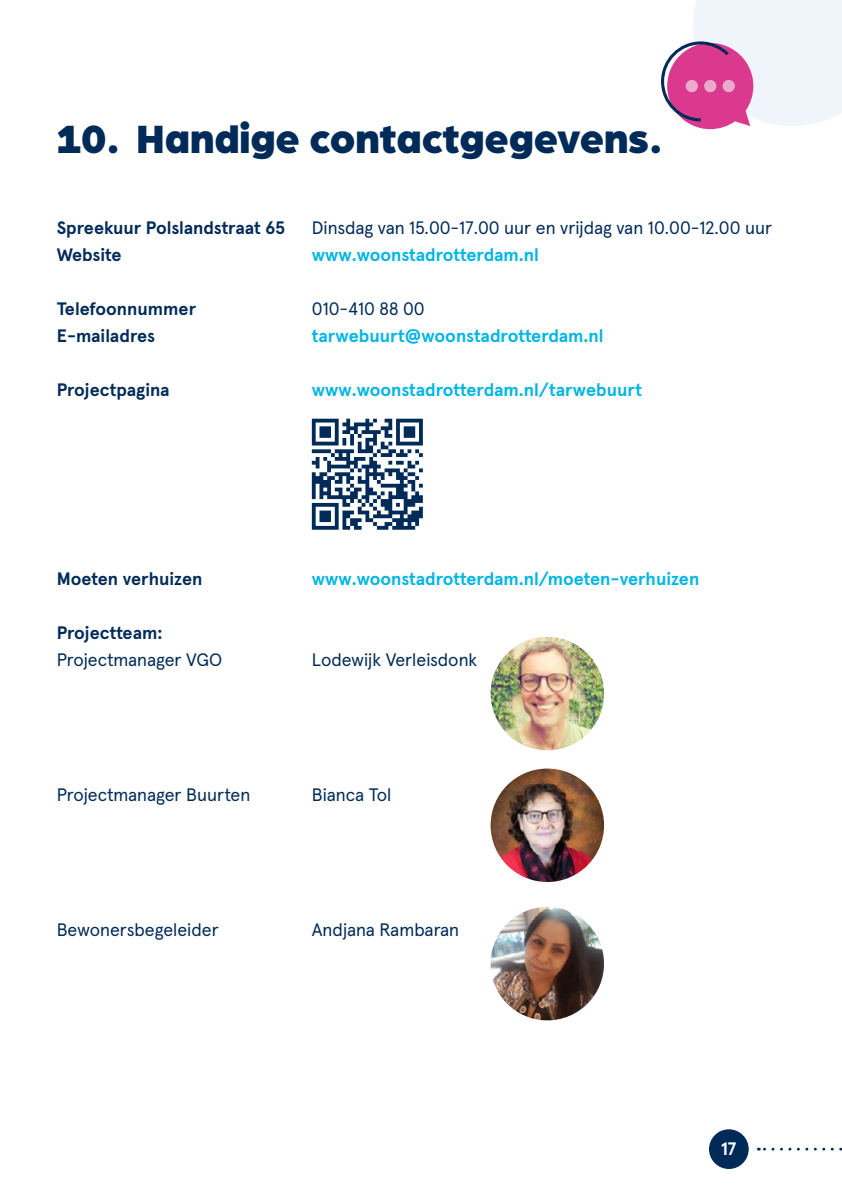
<style>
.page{position:relative;width:842px;height:1191px;background:#fff}
.page>*{position:absolute;margin:0;border:0;box-sizing:border-box;transform-origin:0 0}
.t1{font:900 42px "Arboria";color:#002b59}
.t2{font:18px "Apercu Pro";color:#002b59}
.t3{font:700 18px "Apercu Pro";color:#00b5e5}
.t4{font:700 18px "Apercu Pro";color:#002b59}
.t5{font:700 18px "Apercu Pro";color:#fff}
</style>
<div class="page">
<svg style="left:661px;top:0;width:181px;height:129px"></svg>
<img style="left:491px;top:637px;width:113px;height:113px;border-radius:57px">
<img style="left:491px;top:768px;width:113px;height:114px;border-radius:57px">
<img style="left:491px;top:907px;width:113px;height:113px;border-radius:57px">
<svg style="left:312px;top:419px;width:111px;height:111px"></svg>
<svg style="left:758px;top:1147px;width:84px;height:3px"></svg>
<div style="left:709px;top:1129px;width:40px;height:40px;background:#002b59;border-radius:50%"></div>
<h1 class="t1" style="left:57px;top:109px;width:608px">10. Handige contactgegevens.</h1>
<p class="t4" style="left:57px;top:214px;width:230px">Spreekuur Polslandstraat 65</p>
<p class="t2" style="left:312px;top:214px;width:462px">Dinsdag van 15.00-17.00 uur en vrijdag van 10.00-12.00 uur</p>
<p class="t4" style="left:57px;top:241px;width:66px">Website</p>
<p class="t3" style="left:312px;top:241px;width:229px">www.woonstadrotterdam.nl</p>
<p class="t4" style="left:57px;top:295px;width:141px">Telefoonnummer</p>
<p class="t2" style="left:312px;top:295px;width:114px">010-410 88 00</p>
<p class="t4" style="left:57px;top:322px;width:100px">E-mailadres</p>
<p class="t3" style="left:312px;top:322px;width:293px">tarwebuurt@woonstadrotterdam.nl</p>
<p class="t4" style="left:57px;top:376px;width:115px">Projectpagina</p>
<p class="t3" style="left:312px;top:376px;width:332px">www.woonstadrotterdam.nl/tarwebuurt</p>
<p class="t4" style="left:57px;top:565px;width:147px">Moeten verhuizen</p>
<p class="t3" style="left:312px;top:565px;width:389px">www.woonstadrotterdam.nl/moeten-verhuizen</p>
<p class="t4" style="left:57px;top:619px;width:107px">Projectteam:</p>
<p class="t2" style="left:57px;top:646px;width:167px">Projectmanager VGO</p>
<p class="t2" style="left:312px;top:646px;width:167px">Lodewijk Verleisdonk</p>
<p class="t2" style="left:57px;top:781px;width:195px">Projectmanager Buurten</p>
<p class="t2" style="left:312px;top:781px;width:81px">Bianca Tol</p>
<p class="t2" style="left:57px;top:916px;width:164px">Bewonersbegeleider</p>
<p class="t2" style="left:312px;top:916px;width:149px">Andjana Rambaran</p>
<p class="t5" style="left:721px;top:1134px;width:17px">17</p>
</div>
